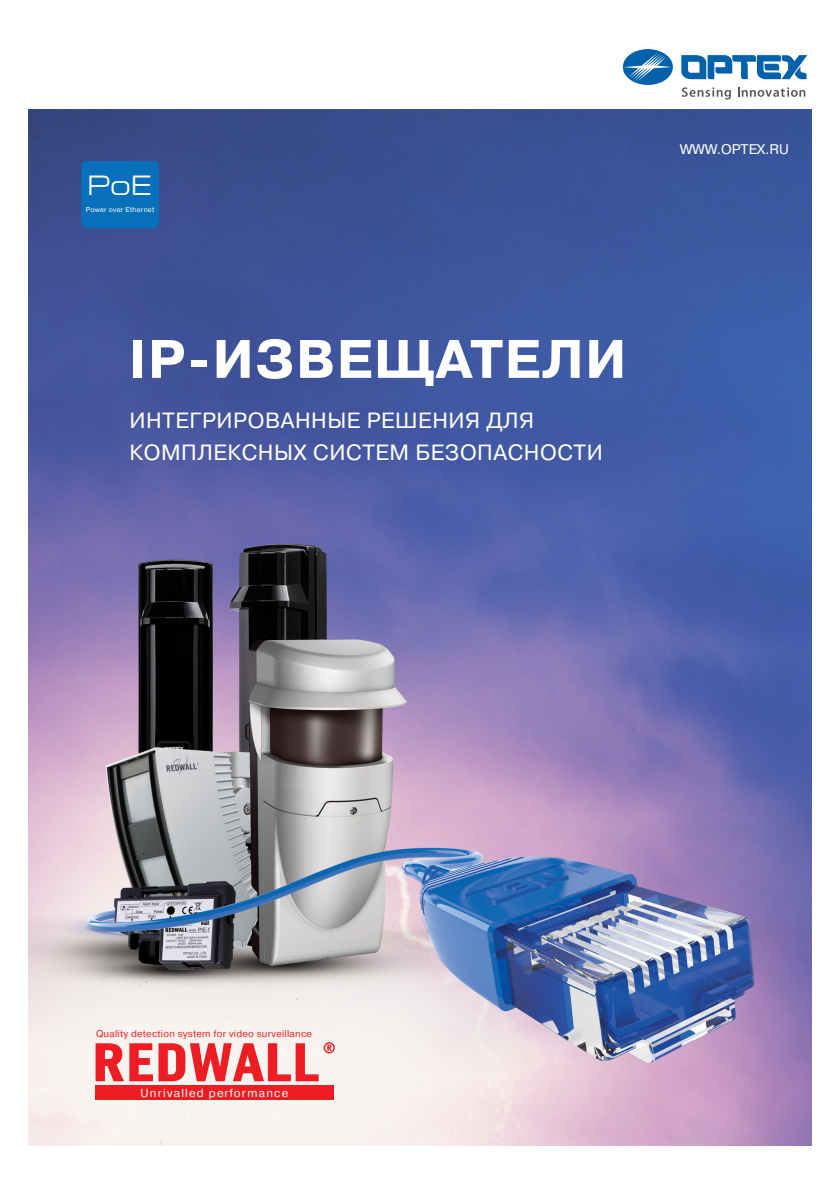
<style>
.page{position:relative;width:840px;height:1191px;background:#fff}
.page>*{position:absolute;margin:0;border:0;box-sizing:border-box;transform-origin:0 0}
.t1{font:700 54px "Pragmatica C";letter-spacing:.025em;color:#fff}
.t2{font:28px "Europe Ext";color:#fff}
.t3{font:22px/32px "Pragmatica C";letter-spacing:.025em;color:#fff}
.t4{font:14px "Pragmatica C";color:#fff}
.t5{font:11.6px "Pragmatica C";letter-spacing:.1em;color:#fff}
.t6{font:9.8px "Pragmatica C";letter-spacing:.025em;color:#ee1d23}
.t7{font:7px "Pragmatica C";letter-spacing:.03em;color:#fff}
</style>
<div class="page">
<img style="left:28px;top:110px;width:783px;height:1035px">
<svg style="left:682px;top:87px;width:48px;height:12px"></svg>
<svg style="left:738px;top:87px;width:66px;height:10px"></svg>
<svg style="left:622px;top:49px;width:50px;height:36px"></svg>
<svg style="left:681px;top:55px;width:125px;height:24px"></svg>
<svg style="left:95px;top:1042px;width:239px;height:39px"></svg>
<div style="left:95px;top:1085px;width:239px;height:15px;background:#ee1d23"></div>
<div style="left:81px;top:161px;width:78px;height:67px;background:#0671ba;border-radius:6px"></div>
<p class="t2" style="left:88px;top:170px;width:66px">PoE</p>
<p class="t7" style="left:86px;top:206px;width:70px">Power over Ethernet</p>
<h1 class="t1" style="left:129px;top:329px;width:498px">IP-ИЗВЕЩАТЕЛИ</h1>
<p class="t3" style="left:129px;top:405px;width:474px">ИНТЕГРИРОВАННЫЕ РЕШЕНИЯ ДЛЯ<br>КОМПЛЕКСНЫХ СИСТЕМ БЕЗОПАСНОСТИ</p>
<p class="t4" style="left:680px;top:141px;width:110px">WWW.OPTEX.RU</p>
<p class="t6" style="left:96px;top:1027px;width:217px">Quality detection system for video surveillance</p>
<p class="t5" style="left:140px;top:1086px;width:149px">Unrivalled performance</p>
</div>
